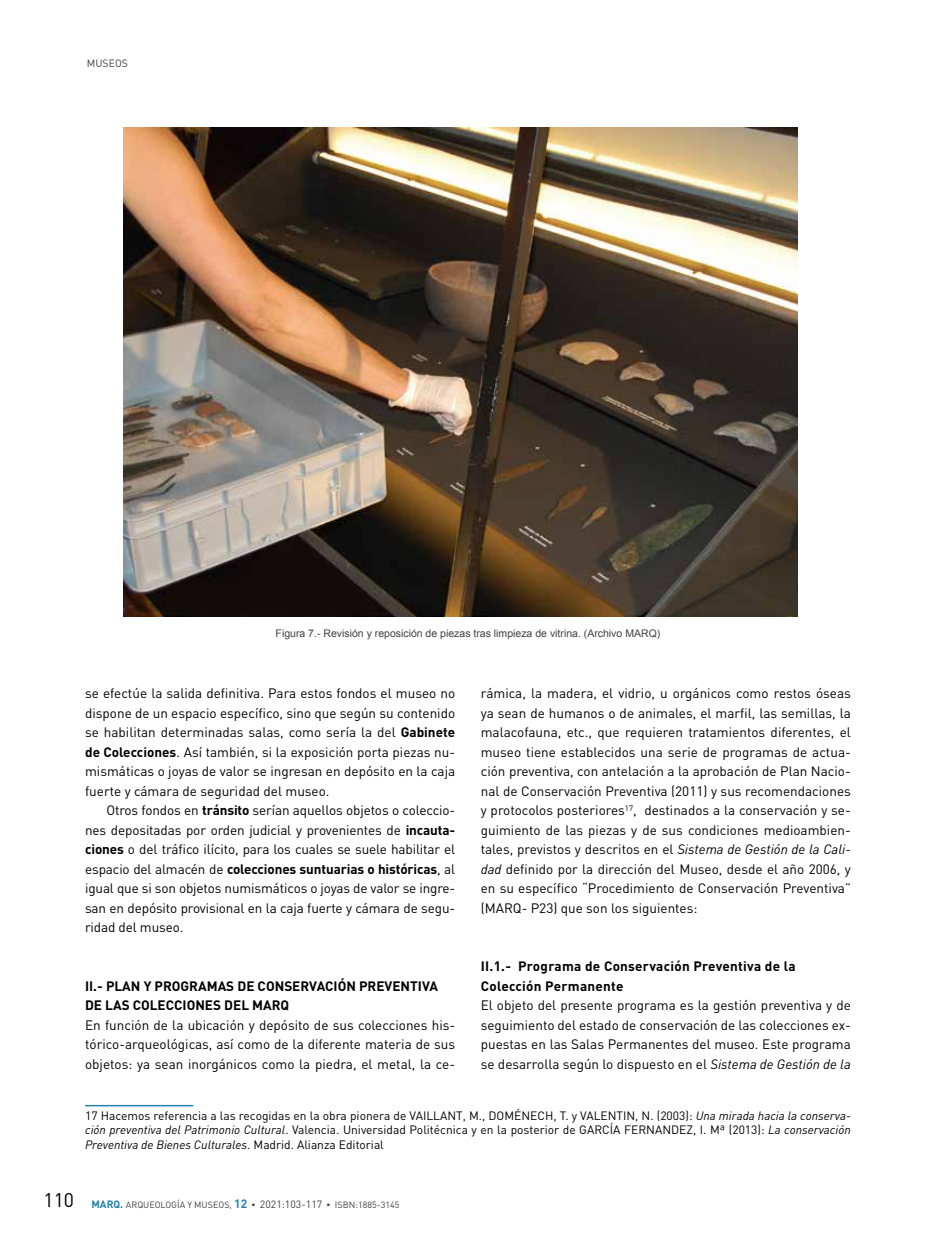
<style>
.page{position:relative;width:936px;height:1234px;background:#fff}
.page>*{position:absolute;margin:0;border:0;box-sizing:border-box;transform-origin:0 0}
.t1{font:13.5px/19.5px "DIN";color:#000;text-align:justify}
.t2{font:700 13.5px/19.5px "DIN";color:#000}
.t3{font:700 13.5px/19.5px "DIN";letter-spacing:.02em;color:#000}
.t4{font:12px/14.4px "DIN";color:#000;text-align:justify}
.t5{font:10.5px "Arial";color:#434141}
.t6{font:10.5px "DIN";color:#434141}
.t7{font:9px "DIN";color:#434141}
.s1{font-weight:700}
.s2{font-style:italic}
.s3{font-size:19.5px;color:#000}
.s4{font-weight:700;font-size:10.5px;color:#2582ae}
.s5{font-weight:700;font-size:12px;color:#2582ae}
.s6{font-size:10.5px}
</style>
<div class="page">
<hr style="left:85px;top:1104px;width:108px;height:2px;background:#2582ae">
<img style="left:123px;top:128px;width:674px;height:489px">
<p class="t6" style="left:87px;top:57px;width:43px">MUSEOS</p>
<p class="t5" style="left:275px;top:626px;width:386px">Figura 7.- Revisión y reposición de piezas tras limpieza de vitrina. (Archivo MARQ)</p>
<p class="t1" style="left:85px;top:683px;width:371px">se efectúe la salida definitiva. Para estos fondos el museo no dispone de un espacio específico, sino que según su contenido se habilitan determinadas salas, como sería la del <span class="s1">Gabinete de Colecciones</span>. Así también, si la exposición porta piezas nu&shy;mismáticas o joyas de valor se ingresan en depósito en la caja fuerte y cámara de seguridad del museo.</p>
<p class="t1" style="left:85px;top:800px;width:371px;text-indent:21px">Otros fondos en <span class="s1">tránsito</span> serían aquellos objetos o coleccio&shy;nes depositadas por orden judicial y provenientes de <span class="s1">incauta&shy;ciones</span> o del tráfico ilícito, para los cuales se suele habilitar el espacio del almacén de <span class="s1">colecciones suntuarias o históricas</span>, al igual que si son objetos numismáticos o joyas de valor se ingre&shy;san en depósito provisional en la caja fuerte y cámara de segu&shy;ridad del museo.</p>
<p class="t1" style="left:480px;top:683px;width:371px">rámica, la madera, el vidrio, u orgánicos como restos óseas ya sean de humanos o de animales, el marfil, las semillas, la malacofauna, etc., que requieren tratamientos diferentes, el museo tiene establecidos una serie de programas de actua&shy;ción preventiva, con antelación a la aprobación de Plan Nacio&shy;nal de Conservación Preventiva (2011) y sus recomendaciones y protocolos posteriores<sup>17</sup>, destinados a la conservación y se&shy;guimiento de las piezas y de sus condiciones medioambien&shy;tales, previstos y descritos en el <span class="s2">Sistema de Gestión de la Cali&shy;dad</span> definido por la dirección del Museo, desde el año 2006, y en su específico “Procedimiento de Conservación Preventiva” (MARQ- P23) que son los siguientes:</p>
<p class="t3" style="left:480px;top:955px;width:316px">II.1.- Programa de Conservación Preventiva de la<br>Colección Permanente</p>
<p class="t1" style="left:480px;top:995px;width:371px">El objeto del presente programa es la gestión preventiva y de seguimiento del estado de conservación de las colecciones ex&shy;puestas en las Salas Permanentes del museo. Este programa se desarrolla según lo dispuesto en el <span class="s2">Sistema de Gestión de la</span></p>
<p class="t2" style="left:85px;top:975px;width:354px">II.- PLAN Y PROGRAMAS DE CONSERVACIÓN PREVENTIVA<br>DE LAS COLECCIONES DEL MARQ</p>
<p class="t1" style="left:85px;top:1014px;width:371px">En función de la ubicación y depósito de sus colecciones his&shy;tórico-arqueológicas, así como de la diferente materia de sus objetos: ya sean inorgánicos como la piedra, el metal, la ce-</p>
<p class="t4" style="left:85px;top:1107px;width:767px">17 Hacemos referencia a las recogidas en la obra pionera de VAILLANT, M., DOMÉNECH, T. y VALENTIN, N. (2003): <span class="s2">Una mirada hacia la conserva&shy;ción preventiva del Patrimonio Cultural</span>. Valencia. Universidad Politécnica y en la posterior de GARCÍA FERNANDEZ, I. Mª (2013): <span class="s2">La conservación Preventiva de Bienes Culturales</span>. Madrid. Alianza Editorial</p>
<p class="t7" style="left:44px;top:1199px;width:357px"><span class="s3">110</span> <span class="s4">MARQ.</span> ARQUEOLOGÍA Y MUSEOS, <span class="s5">12</span> ○ <span class="s6">2021:103-117</span> ○ ISBN:1885-3145</p>
</div>
